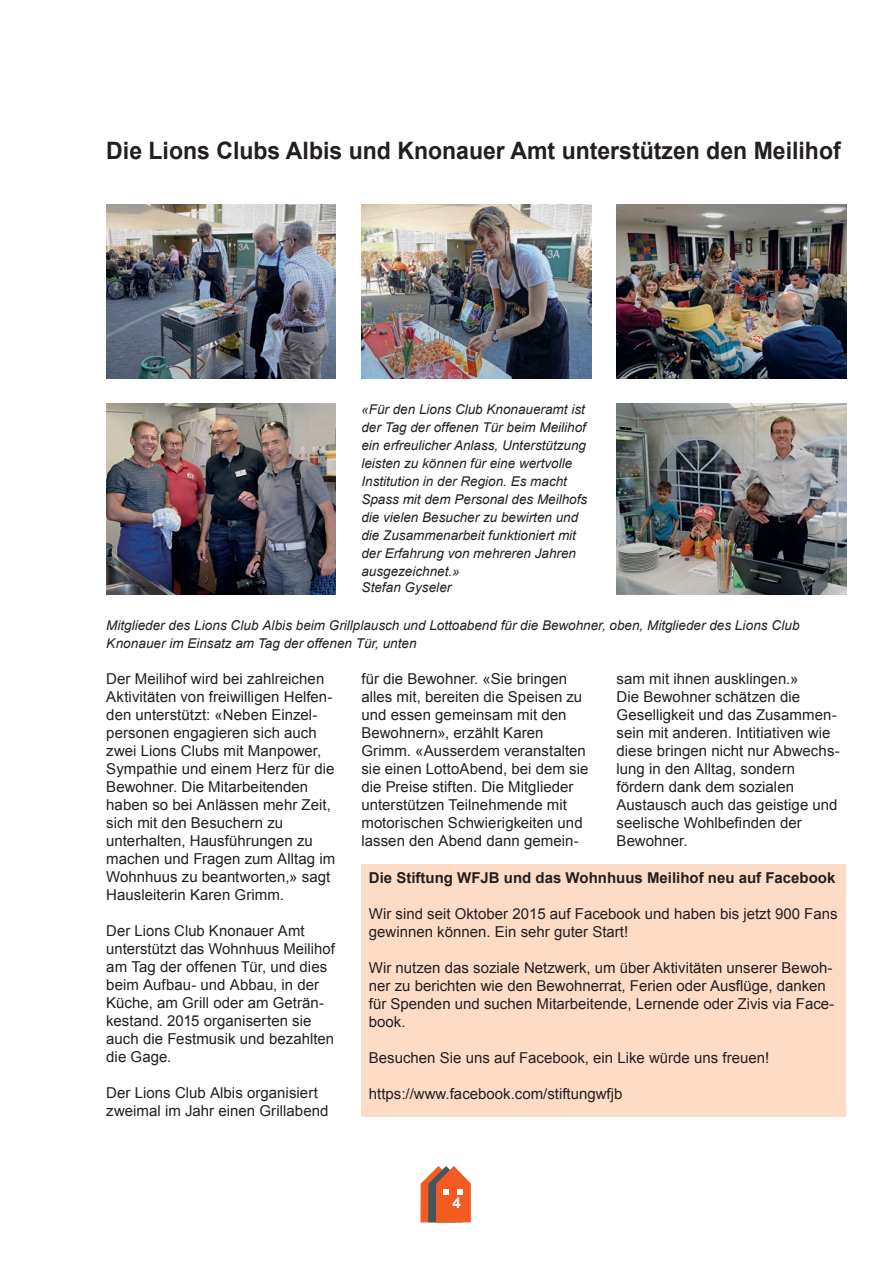
<style>
.page{position:relative;width:893px;height:1263px;background:#fff}
.page>*{position:absolute;margin:0;border:0;box-sizing:border-box;transform-origin:0 0}
.t1{font:700 24px "Arial";color:#231f20;scale:.96 1}
.t2{font:15px/18px "Arial";color:#231f20}
.t3{font:700 15px "Arial";color:#231f20}
.t4{font:700 15px "Arial";color:#fff}
.t5{font:italic 13.5px/18px "Arial";color:#231f20}
</style>
<div class="page">
<svg style="left:420px;top:1166px;width:51px;height:56px;background:#da734c"></svg>
<img style="left:617px;top:404px;width:229px;height:190px">
<img style="left:361px;top:204px;width:230px;height:174px">
<img style="left:106px;top:404px;width:230px;height:190px">
<img style="left:106px;top:204px;width:230px;height:174px">
<div style="left:361px;top:864px;width:485px;height:252px;background:#fddbc5"></div>
<img style="left:617px;top:204px;width:229px;height:174px">
<h1 class="t1" style="left:106px;top:137px;width:766px">Die Lions Clubs Albis und Knonauer Amt unterstützen den Meilihof</h1>
<p class="t5" style="left:361px;top:400px;width:227px">«Für den Lions Club Knonaueramt ist der Tag der offenen Tür beim Meilihof ein erfreulicher Anlass, Unterstützung leisten zu können für eine wertvolle Institution in der Region. Es macht Spass mit dem Personal des Meilhofs die vielen Besucher zu bewirten und die Zusammenarbeit funktioniert mit der Erfahrung von mehreren Jahren ausgezeichnet.»</p>
<p class="t5" style="left:361px;top:578px;width:91px">Stefan Gyseler</p>
<p class="t5" style="left:106px;top:616px;width:695px">Mitglieder des Lions Club Albis beim Grillplausch und Lottoabend für die Bewohner, oben, Mitglieder des Lions Club<br>Knonauer im Einsatz am Tag der offenen Tür, unten</p>
<p class="t2" style="left:106px;top:670px;width:230px">Der Meilihof wird bei zahlreichen<br>Aktivitäten von freiwilligen Helfen&shy;den unterstützt: «Neben Einzel&shy;personen engagieren sich auch zwei Lions Clubs mit Manpower,<br>Sympathie und einem Herz für die<br>Bewohner. Die Mitarbeitenden haben so bei Anlässen mehr Zeit, sich mit den Besuchern zu unterhalten, Hausführungen zu machen und Fragen zum Alltag im<br>Wohnhuus zu beantworten,» sagt<br>Hausleiterin Karen Grimm.</p>
<p class="t2" style="left:106px;top:922px;width:230px">Der Lions Club Knonauer Amt unterstützt das Wohnhuus Meilihof am Tag der offenen Tür, und dies beim Aufbau- und Abbau, in der<br>Küche, am Grill oder am Geträn&shy;kestand. 2015 organiserten sie auch die Festmusik und bezahlten die Gage.</p>
<p class="t2" style="left:106px;top:1084px;width:224px">Der Lions Club Albis organisiert zweimal im Jahr einen Grillabend</p>
<p class="t2" style="left:361px;top:670px;width:228px">für die Bewohner. «Sie bringen alles mit, bereiten die Speisen zu und essen gemeinsam mit den<br>Bewohnern», erzählt Karen<br>Grimm. «Ausserdem veranstalten sie einen LottoAbend, bei dem sie die Preise stiften. Die Mitglieder unterstützen Teilnehmende mit motorischen Schwierigkeiten und lassen den Abend dann gemein-</p>
<p class="t2" style="left:617px;top:670px;width:225px">sam mit ihnen ausklingen.»<br>Die Bewohner schätzen die<br>Geselligkeit und das Zusammen&shy;sein mit anderen. Intitiativen wie diese bringen nicht nur Abwechs&shy;lung in den Alltag, sondern fördern dank dem sozialen<br>Austausch auch das geistige und seelische Wohlbefinden der<br>Bewohner.</p>
<p class="t3" style="left:369px;top:869px;width:468px">Die Stiftung WFJB und das Wohnhuus Meilihof neu auf Facebook</p>
<p class="t2" style="left:369px;top:904px;width:470px">Wir sind seit Oktober 2015 auf Facebook und haben bis jetzt 900 Fans gewinnen können. Ein sehr guter Start!</p>
<p class="t2" style="left:369px;top:958px;width:467px">Wir nutzen das soziale Netzwerk, um über Aktivitäten unserer Bewoh&shy;ner zu berichten wie den Bewohnerrat, Ferien oder Ausflüge, danken für Spenden und suchen Mitarbeitende, Lernende oder Zivis via Face&shy;book.</p>
<p class="t2" style="left:369px;top:1048px;width:402px">Besuchen Sie uns auf Facebook, ein Like würde uns freuen!</p>
<p class="t2" style="left:369px;top:1084px;width:255px">https://www.facebook.com/stiftungwfjb</p>
<p class="t4" style="left:453px;top:1194px;width:10px">4</p>
</div>
